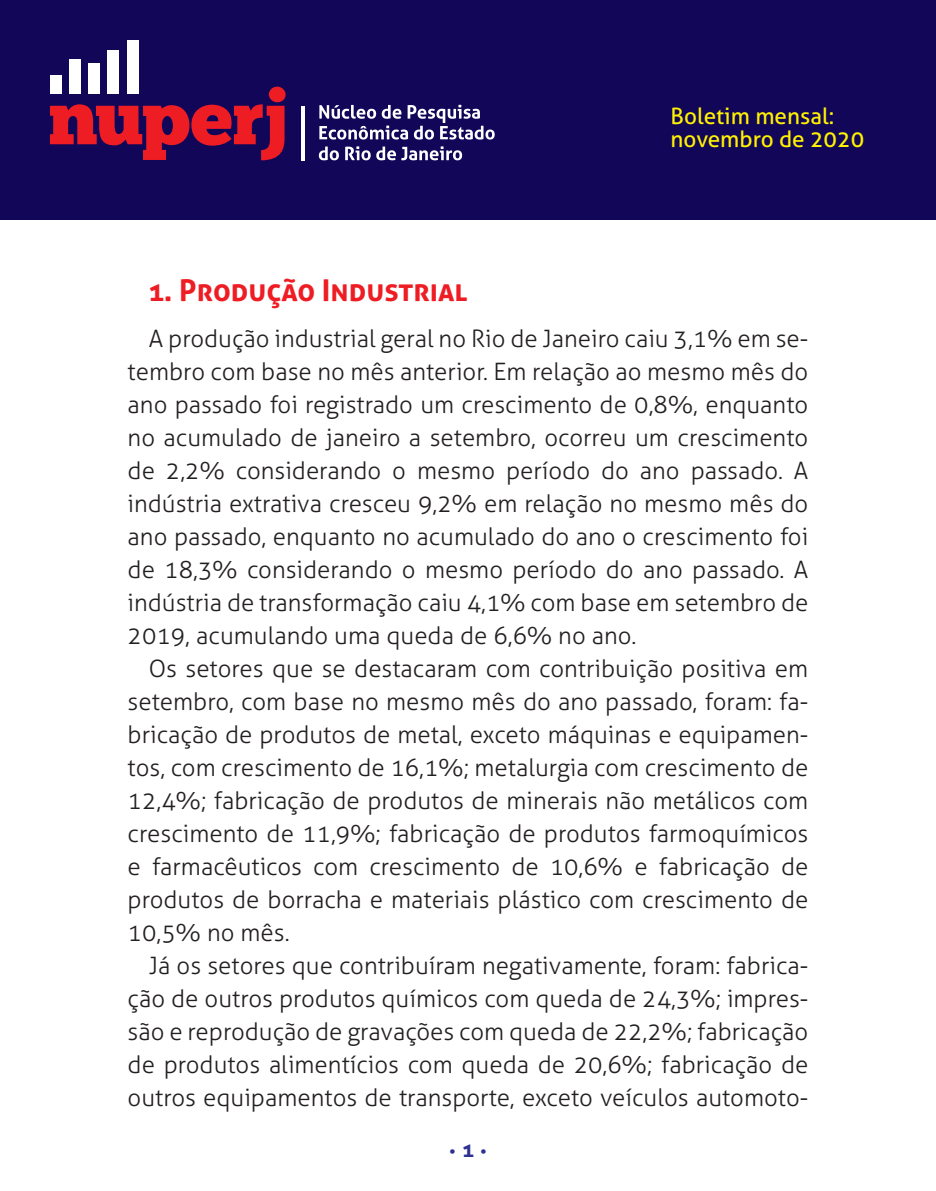
<style>
.page{position:relative;width:936px;height:1191px;background:#fff}
.page>*{position:absolute;margin:0;border:0;box-sizing:border-box;transform-origin:0 0}
.Título{font:700 30px "Aller";color:#ee1d23}
.Texto_Corrido{font:300 24px/33px "Aller";color:#231f20;text-align:justify}
.t1{font:22.5px/22.5px "Aller";color:#fff101}
.Título-2{font:700 15px "Aller";color:#2e3092}
.s1{font-size:22.5px}
</style>
<div class="page">
<div style="left:0;top:0;width:935px;height:219px;background:#110658"></div>
<svg style="left:319px;top:105px;width:175px;height:34px"></svg>
<svg style="left:319px;top:146px;width:20px;height:14px"></svg>
<svg style="left:345px;top:146px;width:25px;height:14px"></svg>
<svg style="left:376px;top:146px;width:86px;height:14px"></svg>
<svg style="left:50px;top:87px;width:235px;height:73px"></svg>
<div style="left:50px;top:75px;width:11px;height:19px;background:#fff"></div>
<div style="left:69px;top:60px;width:12px;height:34px;background:#fff"></div>
<div style="left:88px;top:64px;width:12px;height:30px;background:#fff"></div>
<div style="left:108px;top:51px;width:11px;height:43px;background:#fff"></div>
<div style="left:127px;top:41px;width:11px;height:53px;background:#fff"></div>
<hr style="left:301px;top:106px;width:4px;height:54px;background:#fff">
<p class="t1" style="left:670px;top:105px;width:195px">Boletim mensal: novembro de 2020</p>
<p class="Título" style="left:149px;top:271px;width:320px">1. Produção Industrial</p>
<p class="Texto_Corrido" style="left:128px;top:321px;width:682px;text-indent:21px">A produção industrial geral no Rio de Janeiro caiu 3,1% em se&shy;tembro com base no mês anterior. Em relação ao mesmo mês do ano passado foi registrado um crescimento de 0,8%, enquanto no acumulado de janeiro a setembro, ocorreu um crescimento de 2,2% considerando o mesmo período do ano passado. A indústria extrativa cresceu 9,2% em relação no mesmo mês do ano passado, enquanto no acumulado do ano o crescimento foi de 18,3% considerando o mesmo período do ano passado. A indústria de transformação caiu 4,1% com base em setembro de 2019, acumulando uma queda de 6,6% no ano.</p>
<p class="Texto_Corrido" style="left:128px;top:651px;width:682px;text-indent:21px">Os setores que se destacaram com contribuição positiva em setembro, com base no mesmo mês do ano passado, foram: fa&shy;bricação de produtos de metal, exceto máquinas e equipamen&shy;tos, com crescimento de 16,1%; metalurgia com crescimento de 12,4%; fabricação de produtos de minerais não metálicos com crescimento de 11,9%; fabricação de produtos farmoquímicos e farmacêuticos com crescimento de 10,6% e fabricação de produtos de borracha e materiais plástico com crescimento de 10,5% no mês.</p>
<p class="Texto_Corrido" style="left:128px;top:948px;width:682px;text-indent:21px">Já os setores que contribuíram negativamente, foram: fabrica&shy;ção de outros produtos químicos com queda de 24,3%; impres&shy;são e reprodução de gravações com queda de 22,2%; fabricação de produtos alimentícios com queda de 20,6%; fabricação de outros equipamentos de transporte, exceto veículos automoto-</p>
<p class="Título-2" style="left:449px;top:1142px;width:39px">•<span class="s1">1</span>•</p>
</div>
